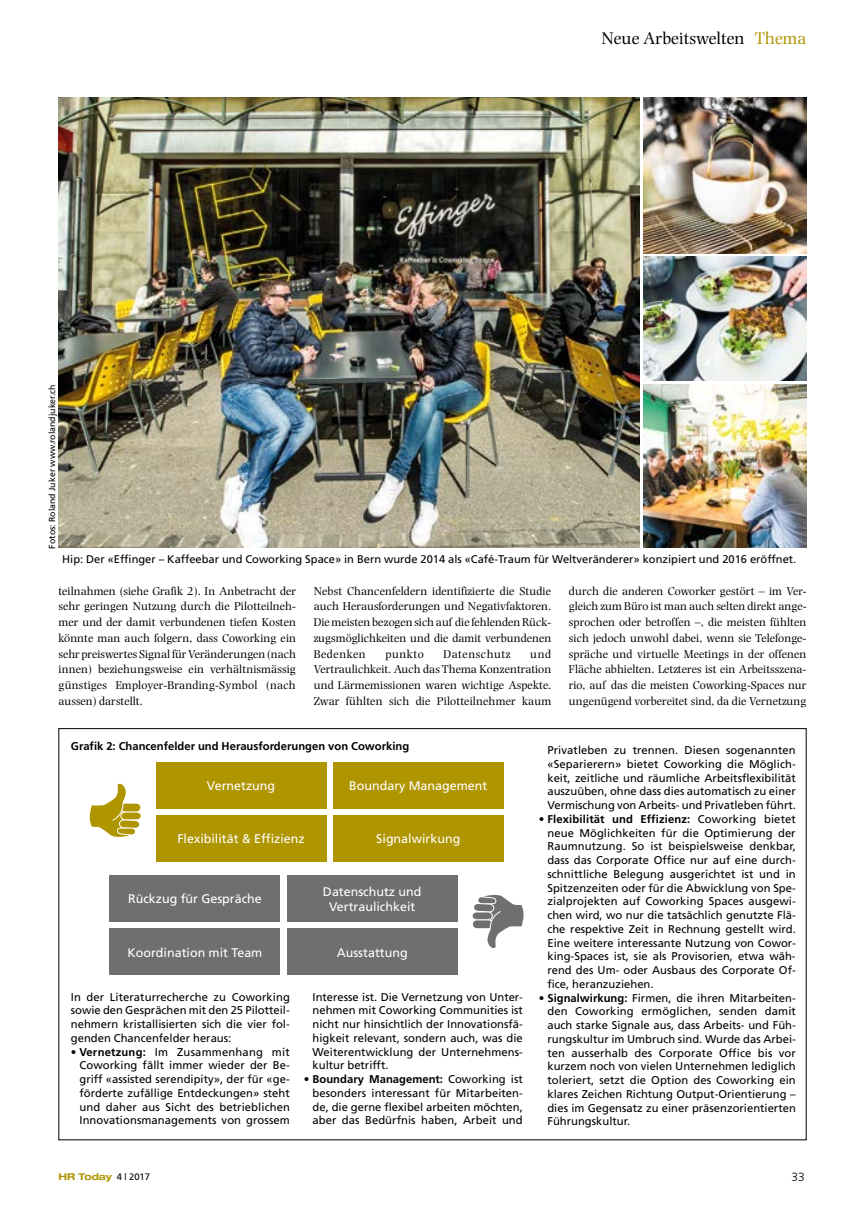
<style>
.page{position:relative;width:865px;height:1205px;background:#fff}
.page>*{position:absolute;margin:0;border:0;box-sizing:border-box;transform-origin:0 0}
.t1{font:17.5px "Photina";color:#000}
.t2{font:12.5px/15px "Frutiger";color:#fff;text-align:center}
.t3{font:11.88px/15.8px "Photina";color:#000;text-align:justify}
.t4{font:11.88px "Photina";letter-spacing:.04em;color:#000}
.t5{font:300 11.88px "Frutiger";color:#000}
.t6{font:11.25px/13.8px "Frutiger";color:#000;text-align:justify}
.t7{font:700 11.25px "Frutiger";color:#000}
.t8{font:11.12px "Frutiger";color:#000}
.t9{font:700 expanded 9.38px "Helvetica Neue LT";color:#af9500}
.t10{font:8.75px "Frutiger";color:#000}
.s1{color:#af9500}
.s2{font-weight:700}
.s3{font-family:"Frutiger";font-weight:400;font-stretch:normal;color:#000}
</style>
<div class="page">
<img style="left:58px;top:97px;width:582px;height:450px">
<svg style="left:90px;top:784px;width:51px;height:53px"></svg>
<svg style="left:472px;top:895px;width:51px;height:53px"></svg>
<div style="left:156px;top:762px;width:170px;height:46px;background:#af9500"></div>
<div style="left:110px;top:875px;width:170px;height:46px;background:#706f6f"></div>
<div style="left:156px;top:815px;width:170px;height:46px;background:#af9500"></div>
<div style="left:110px;top:929px;width:170px;height:46px;background:#706f6f"></div>
<div style="left:333px;top:762px;width:170px;height:46px;background:#af9500"></div>
<div style="left:287px;top:875px;width:170px;height:46px;background:#706f6f"></div>
<div style="left:333px;top:815px;width:170px;height:46px;background:#af9500"></div>
<div style="left:287px;top:929px;width:170px;height:46px;background:#706f6f"></div>
<img style="left:643px;top:97px;width:163px;height:156px">
<img style="left:643px;top:384px;width:163px;height:163px">
<img style="left:643px;top:257px;width:163px;height:124px">
<p class="t10" style="left:47px;top:548px;width:166px;rotate:-90deg">Fotos: Roland Juker www.rolandjuker.ch</p>
<h1 class="t1" style="left:601px;top:28px;width:206px">Neue Arbeitswelten <span class="s1">Thema</span></h1>
<p class="t8" style="left:62px;top:553px;width:735px">Hip: Der «Effinger – Kaffeebar und Coworking Space» in Bern wurde 2014 als «Café-Traum für Weltveränderer» konzipiert und 2016 eröffnet.</p>
<p class="t3" style="left:58px;top:583px;width:239px">teilnahmen (siehe Grafik 2). In Anbetracht der sehr geringen Nutzung durch die Pilotteilneh&shy;mer und der damit verbundenen tiefen Kosten könnte man auch folgern, dass Coworking ein sehr preiswertes Signal für Veränderungen (nach innen) beziehungsweise ein verhältnismässig günstiges Employer-Branding-Symbol (nach aussen) darstellt.</p>
<p class="t3" style="left:314px;top:583px;width:239px">Nebst Chancenfeldern identifizierte die Studie auch Herausforderungen und Negativfaktoren.<br>Die meisten bezogen sich auf die fehlenden Rück&shy;zugsmöglichkeiten und die damit verbundenen Bedenken</p>
<p class="t3" style="left:314px;top:646px;width:239px;text-indent:216px">und Vertraulichkeit. Auch das Thema Konzentration und Lärmemissionen waren wichtige Aspekte.<br>Zwar fühlten sich die Pilotteilnehmer kaum</p>
<p class="t3" style="left:385px;top:646px;width:40px">punkto</p>
<p class="t4" style="left:443px;top:647px;width:68px">Datenschutz</p>
<p class="t3" style="left:569px;top:583px;width:239px">durch die anderen Coworker gestört – im Ver&shy;gleich zum Büro ist man auch selten direkt ange&shy;sprochen oder betroffen –, die meisten fühlten sich jedoch unwohl dabei, wenn sie Telefonge&shy;spräche und virtuelle Meetings in der offenen Fläche abhielten. Letzteres ist ein Arbeitsszena&shy;rio, auf das die meisten Coworking-Spaces nur ungenügend vorbereitet sind, da die Vernetzung</p>
<p class="t7" style="left:71px;top:739px;width:340px">Grafik 2: Chancenfelder und Herausforderungen von Coworking</p>
<p class="t2" style="left:207px;top:778px;width:70px">Vernetzung</p>
<p class="t2" style="left:349px;top:778px;width:140px">Boundary Management</p>
<p class="t2" style="left:177px;top:831px;width:129px">Flexibilität &amp; Effizienz</p>
<p class="t2" style="left:128px;top:891px;width:135px">Rückzug für Gespräche</p>
<p class="t2" style="left:127px;top:944px;width:136px">Koordination mit Team</p>
<p class="t2" style="left:376px;top:831px;width:86px">Signalwirkung</p>
<p class="t2" style="left:323px;top:884px;width:100px">Datenschutz und<br>Vertraulichkeit</p>
<p class="t2" style="left:337px;top:944px;width:72px">Ausstattung</p>
<p class="t6" style="left:71px;top:989px;width:220px">In der Literaturrecherche zu Coworking sowie den Gesprächen mit den 25 Pilotteil&shy;nehmern kristallisierten sich die vier fol&shy;genden Chancenfelder heraus:</p>
<p class="t6" style="left:79px;top:1044px;width:212px;text-indent:-9px">• <span class="s2">Vernetzung:</span> Im Zusammenhang mit Coworking fällt immer wieder der Be&shy;griff «assisted serendipity», der für «ge&shy;förderte zufällige Entdeckungen» steht und daher aus Sicht des betrieblichen Innovationsmanagements von grossem</p>
<p class="t6" style="left:312px;top:989px;width:212px">Interesse ist. Die Vernetzung von Unter&shy;nehmen mit Coworking Communities ist nicht nur hinsichtlich der Innovationsfä&shy;higkeit relevant, sondern auch, was die Weiterentwicklung der Unternehmens&shy;kultur betrifft.</p>
<p class="t6" style="left:312px;top:1072px;width:212px;text-indent:-9px">• <span class="s2">Boundary Management:</span> Coworking ist besonders interessant für Mitarbeiten&shy;de, die gerne flexibel arbeiten möchten, aber das Bedürfnis haben, Arbeit und</p>
<p class="t6" style="left:547px;top:743px;width:250px">Privatleben zu trennen. Diesen sogenannten «Separierern» bietet Coworking die Möglich&shy;keit, zeitliche und räumliche Arbeitsflexibilität auszuüben, ohne dass dies automatisch zu einer Vermischung von Arbeits- und Privatleben führt.</p>
<p class="t6" style="left:547px;top:812px;width:250px;text-indent:-9px">• <span class="s2">Flexibilität und Effizienz:</span> Coworking bietet neue Möglichkeiten für die Optimierung der Raumnutzung. So ist beispielsweise denkbar, dass das Corporate Office nur auf eine durch&shy;schnittliche Belegung ausgerichtet ist und in Spitzenzeiten oder für die Abwicklung von Spe&shy;zialprojekten auf Coworking Spaces ausgewi&shy;chen wird, wo nur die tatsächlich genutzte Flä&shy;che respektive Zeit in Rechnung gestellt wird.<br>Eine weitere interessante Nutzung von Cowor&shy;king-Spaces ist, sie als Provisorien, etwa wäh&shy;rend des Um- oder Ausbaus des Corporate Of&shy;fice, heranzuziehen.</p>
<p class="t6" style="left:547px;top:990px;width:250px;text-indent:-9px">• <span class="s2">Signalwirkung:</span> Firmen, die ihren Mitarbeiten&shy;den Coworking ermöglichen, senden damit auch starke Signale aus, dass Arbeits- und Füh&shy;rungskultur im Umbruch sind. Wurde das Arbei&shy;ten ausserhalb des Corporate Office bis vor kurzem noch von vielen Unternehmen lediglich toleriert, setzt die Option des Coworking ein klares Zeichen Richtung Output-Orientierung – dies im Gegensatz zu einer präsenzorientierten Führungskultur.</p>
<p class="t9" style="left:58px;top:1171px;width:93px">HR Today <span class="s3">4 | 2017</span></p>
<p class="t5" style="left:791px;top:1169px;width:15px">33</p>
</div>
